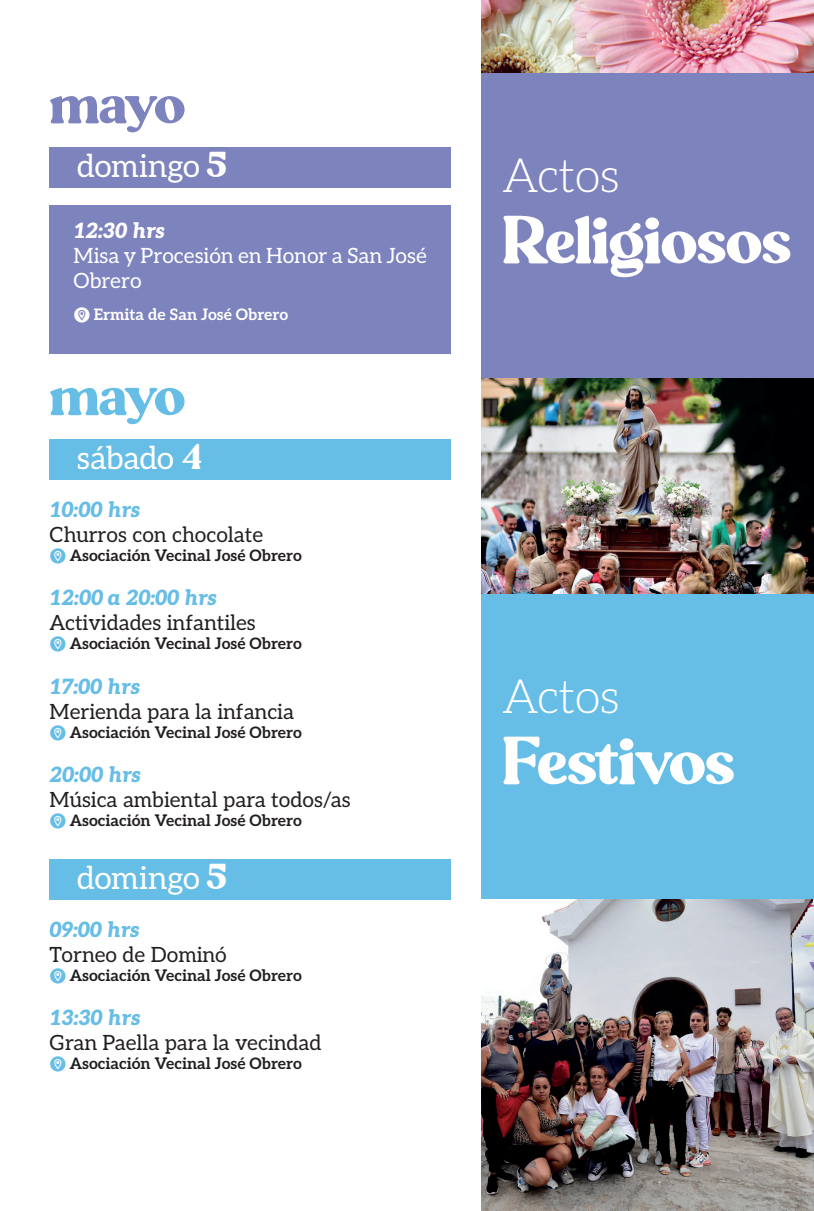
<style>
.page{position:relative;width:814px;height:1211px;background:#fff}
.page>*{position:absolute;margin:0;border:0;box-sizing:border-box;transform-origin:0 0}
.t1{font:59.5px "Beauty Eastern Condensed";color:#fff}
.t2{font:50.75px "Beauty Eastern Condensed";color:#7d83bd}
.t3{font:50.75px "Beauty Eastern Condensed";color:#66bde6}
.t4{font:300 47.25px "Aleo";color:#fff}
.t5{font:31.5px "Aleo";letter-spacing:-.015em;color:#fff}
.t6{font:21px "Aleo";color:#231f20}
.t7{font:italic 900 21px "Aleo";color:#66bde6}
.t8{font:21px/25.2px "Aleo";color:#fff}
.t9{font:italic 900 21px "Aleo";color:#fff}
.t10{font:700 15.75px "Aleo";color:#231f20}
.t11{font:700 15.75px "Aleo";color:#fff}
.s1{font-family:"Beauty Eastern Condensed"}
.s2{font-family:"typeecon";font-weight:400}
.s3{font-family:"typeecon";font-weight:400;color:#66bde6}
</style>
<div class="page">
<img style="left:481px;top:0;width:333px;height:594px">
<img style="left:481px;top:898px;width:333px;height:312px">
<div style="left:50px;top:205px;width:401px;height:149px;background:#7d83bd"></div>
<div style="left:50px;top:148px;width:401px;height:40px;background:#7d83bd"></div>
<div style="left:481px;top:73px;width:333px;height:304px;background:#7d83bd"></div>
<div style="left:481px;top:594px;width:333px;height:304px;background:#66bde6"></div>
<div style="left:50px;top:439px;width:401px;height:41px;background:#66bde6"></div>
<div style="left:50px;top:859px;width:401px;height:40px;background:#66bde6"></div>
<h2 class="t2" style="left:50px;top:72px;width:137px">mayo</h2>
<h3 class="t5" style="left:77px;top:141px;width:151px">domingo <span class="s1">5</span></h3>
<h3 class="t9" style="left:74px;top:213px;width:93px">12:30 hrs</h3>
<h3 class="t8" style="left:74px;top:242px;width:355px">Misa y Procesión en Honor a San José<br>Obrero</h3>
<p class="t11" style="left:74px;top:302px;width:216px"><span class="s2">M</span> Ermita de San José Obrero</p>
<h2 class="t3" style="left:50px;top:364px;width:137px">mayo</h2>
<h3 class="t5" style="left:77px;top:433px;width:127px">sábado <span class="s1">4</span></h3>
<h3 class="t7" style="left:50px;top:492px;width:92px">10:00 hrs</h3>
<h3 class="t6" style="left:50px;top:518px;width:215px">Churros con chocolate</h3>
<p class="t10" style="left:50px;top:543px;width:254px"><span class="s3">M</span> Asociación Vecinal José Obrero</p>
<h3 class="t7" style="left:50px;top:580px;width:169px">12:00 a 20:00 hrs</h3>
<h3 class="t6" style="left:50px;top:606px;width:208px">Actividades infantiles</h3>
<p class="t10" style="left:50px;top:631px;width:254px"><span class="s3">M</span> Asociación Vecinal José Obrero</p>
<h3 class="t7" style="left:50px;top:668px;width:92px">17:00 hrs</h3>
<h3 class="t6" style="left:50px;top:694px;width:246px">Merienda para la infancia</h3>
<p class="t10" style="left:50px;top:719px;width:254px"><span class="s3">M</span> Asociación Vecinal José Obrero</p>
<h3 class="t7" style="left:50px;top:757px;width:93px">20:00 hrs</h3>
<h3 class="t6" style="left:50px;top:783px;width:303px">Música ambiental para todos/as</h3>
<p class="t10" style="left:50px;top:807px;width:254px"><span class="s3">M</span> Asociación Vecinal José Obrero</p>
<h3 class="t5" style="left:77px;top:853px;width:151px">domingo <span class="s1">5</span></h3>
<h3 class="t7" style="left:50px;top:912px;width:91px">09:00 hrs</h3>
<h3 class="t6" style="left:50px;top:938px;width:179px">Torneo de Dominó</h3>
<p class="t10" style="left:50px;top:962px;width:254px"><span class="s3">M</span> Asociación Vecinal José Obrero</p>
<h3 class="t7" style="left:50px;top:1000px;width:92px">13:30 hrs</h3>
<h3 class="t6" style="left:50px;top:1026px;width:273px">Gran Paella para la vecindad</h3>
<p class="t10" style="left:50px;top:1050px;width:254px"><span class="s3">M</span> Asociación Vecinal José Obrero</p>
<h3 class="t4" style="left:502px;top:139px;width:118px">Actos</h3>
<h1 class="t1" style="left:502px;top:203px;width:290px">Religiosos</h1>
<h3 class="t4" style="left:502px;top:660px;width:118px">Actos</h3>
<h1 class="t1" style="left:502px;top:724px;width:233px">Festivos</h1>
</div>
